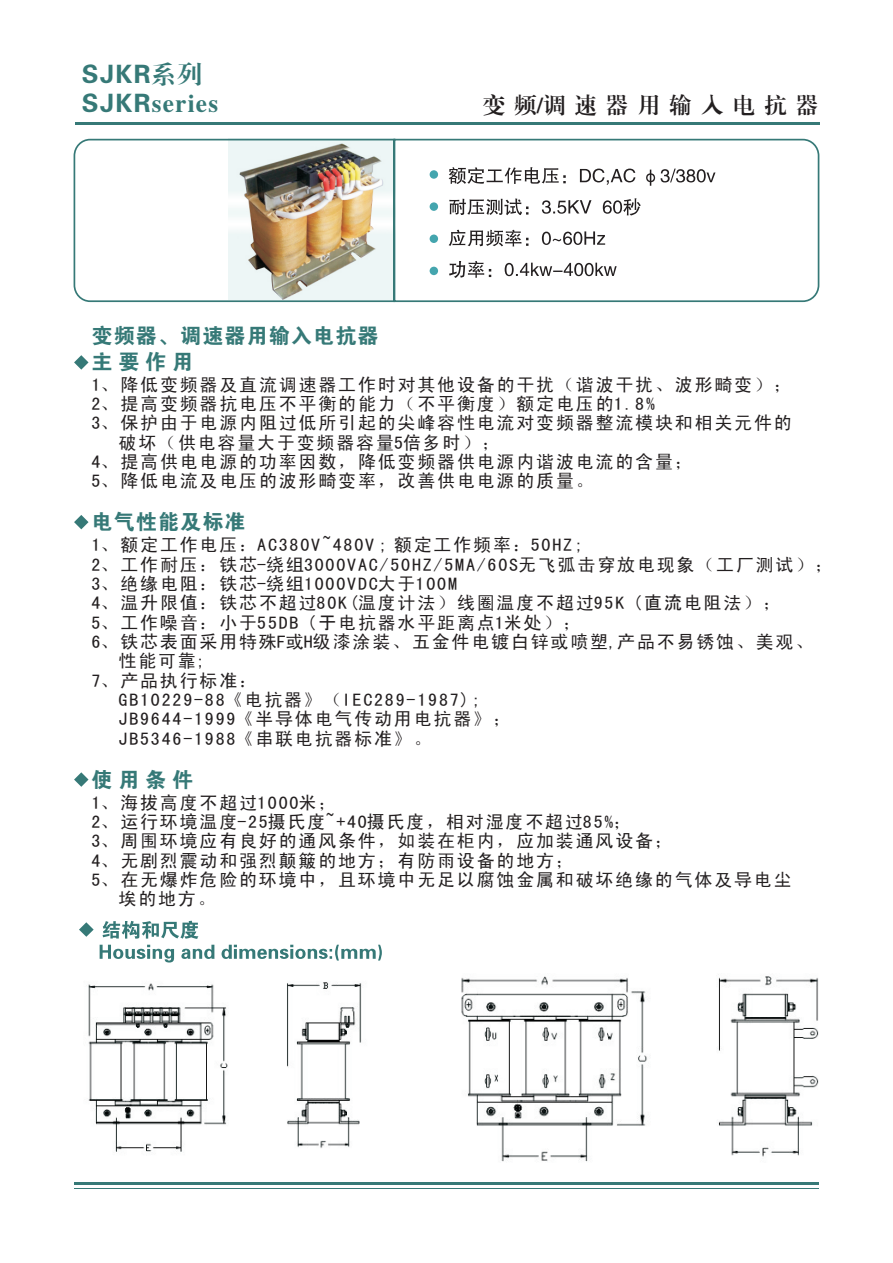
<style>
.page{position:relative;width:893px;height:1263px;background:#fff}
.page>*{position:absolute;margin:0;border:0;box-sizing:border-box;transform-origin:0 0}
.t1{font:25.2px "FZXBSJW GB1 0";letter-spacing:.05em;color:#367977}
.t2{font:25.2px "FZDHTJW GB1 0";color:#367977}
.t3{font:22.2px "FZXBSJW GB1 0";letter-spacing:.42em;color:#231f20}
.t4{font:21px/25.5px "FZDHTJW GB1 0";letter-spacing:.055em;color:#367977}
.t5{font:18px "Sim Hei";letter-spacing:.1em;color:#231f20}
.s1{font-family:"FZXBSJW GB1 0"}
.s2{font-family:"FZDHTJW GB1 0"}
.s3{font-family:"MS Gothic"}
</style>
<div class="page">
<hr style="left:75px;top:122px;width:744px;height:2px;background:#367977">
<svg style="left:73px;top:138px;width:747px;height:165px"></svg>
<img style="left:88px;top:976px;width:731px;height:186px">
<hr style="left:74px;top:1182px;width:745px;height:2px;background:#367977">
<hr style="left:74px;top:1188px;width:745px;height:1px;background:#367977">
<svg style="left:79px;top:921px;width:303px;height:41px"></svg>
<div style="left:436px;top:950px;width:15px;height:232px;background:#fff"></div>
<svg style="left:74px;top:772px;width:15px;height:15px"></svg>
<svg style="left:74px;top:515px;width:15px;height:14px"></svg>
<svg style="left:74px;top:355px;width:15px;height:15px"></svg>
<h1 class="t2" style="left:82px;top:61px;width:122px">SJKR<span class="s1">系列</span></h1>
<h1 class="t1" style="left:82px;top:91px;width:138px"><span class="s2">SJKR</span>series</h1>
<p class="t3" style="left:483px;top:94px;width:337px">变频/调速器用输入电抗器</p>
<p class="t4" style="left:92px;top:323px;width:288px">变频器、调速器用输入电抗器主 要 作 用</p>
<p class="t5" style="left:92px;top:375px;width:702px">1、降低变频器及直流调速器工作时对其他设备的干扰（谐波干扰、波形畸变）；</p>
<p class="t5" style="left:92px;top:395px;width:565px">2、提高变频器抗电压不平衡的能力（不平衡度）额定电压的1.8%</p>
<p class="t5" style="left:92px;top:414px;width:702px">3、保护由于电源内阻过低所引起的尖峰容性电流对变频器整流模块和相关元件的</p>
<p class="t5" style="left:119px;top:433px;width:383px">破坏（供电容量大于变频器容量5倍多时）；</p>
<p class="t5" style="left:92px;top:452px;width:603px">4、提高供电电源的功率因数，降低变频器供电源内谐波电流的含量；</p>
<p class="t5" style="left:92px;top:472px;width:504px">5、降低电流及电压的波形畸变率，改善供电电源的质量。</p>
<p class="t4" style="left:92px;top:509px;width:155px">电气性能及标准</p>
<p class="t5" style="left:92px;top:536px;width:493px">1、额定工作电压：AC380V~480V<span class="s3">；</span>额定工作频率：50HZ;</p>
<p class="t5" style="left:92px;top:555px;width:743px">2、工作耐压：铁芯-绕组3000VAC/50HZ/5MA/60S无飞弧击穿放电现象（工厂测试）；</p>
<p class="t5" style="left:92px;top:574px;width:367px">3、绝缘电阻：铁芯-绕组1000VDC大于100M</p>
<p class="t5" style="left:92px;top:594px;width:691px">4、温升限值：铁芯不超过80K(温度计法）线圈温度不超过95K<span class="s3">（直流</span>电阻法）；</p>
<p class="t5" style="left:92px;top:613px;width:491px">5、工作噪音：小于55DB<span class="s3">（于</span>电抗器水平距离点1米处）；</p>
<p class="t5" style="left:92px;top:632px;width:723px">6、铁芯表面采用特殊F或H级漆涂装、五金件电镀白锌或喷塑,产品不易锈蚀、美观、</p>
<p class="t5" style="left:119px;top:652px;width:88px">性能可靠;</p>
<p class="t5" style="left:92px;top:671px;width:167px">7、产品执行标准：</p>
<p class="t5" style="left:119px;top:690px;width:363px">GB10229-88《电抗器》（IEC289-1987);</p>
<p class="t5" style="left:119px;top:710px;width:394px">JB9644-1999《半导体电气传动用电抗器》；</p>
<p class="t5" style="left:119px;top:729px;width:315px">JB5346-1988《串联电抗器标准》。</p>
<p class="t4" style="left:92px;top:766px;width:103px">使 用 条 件</p>
<p class="t5" style="left:92px;top:793px;width:246px">1、海拔高度不超过1000米；</p>
<p class="t5" style="left:92px;top:812px;width:541px">2、运行环境温度-25摄氏度~+40摄氏度，相对湿度不超过85%；</p>
<p class="t5" style="left:92px;top:832px;width:583px">3、周围环境应有良好的通风条件，如装在柜内，应加装通风设备；</p>
<p class="t5" style="left:92px;top:851px;width:484px">4、无剧烈震动和强烈颠簸的地方；有防雨设备的地方；</p>
<p class="t5" style="left:92px;top:870px;width:702px">5、在无爆炸危险的环境中，且环境中无足以腐蚀金属和破坏绝缘的气体及导电尘</p>
<p class="t5" style="left:119px;top:890px;width:99px">埃的地方。</p>
</div>
